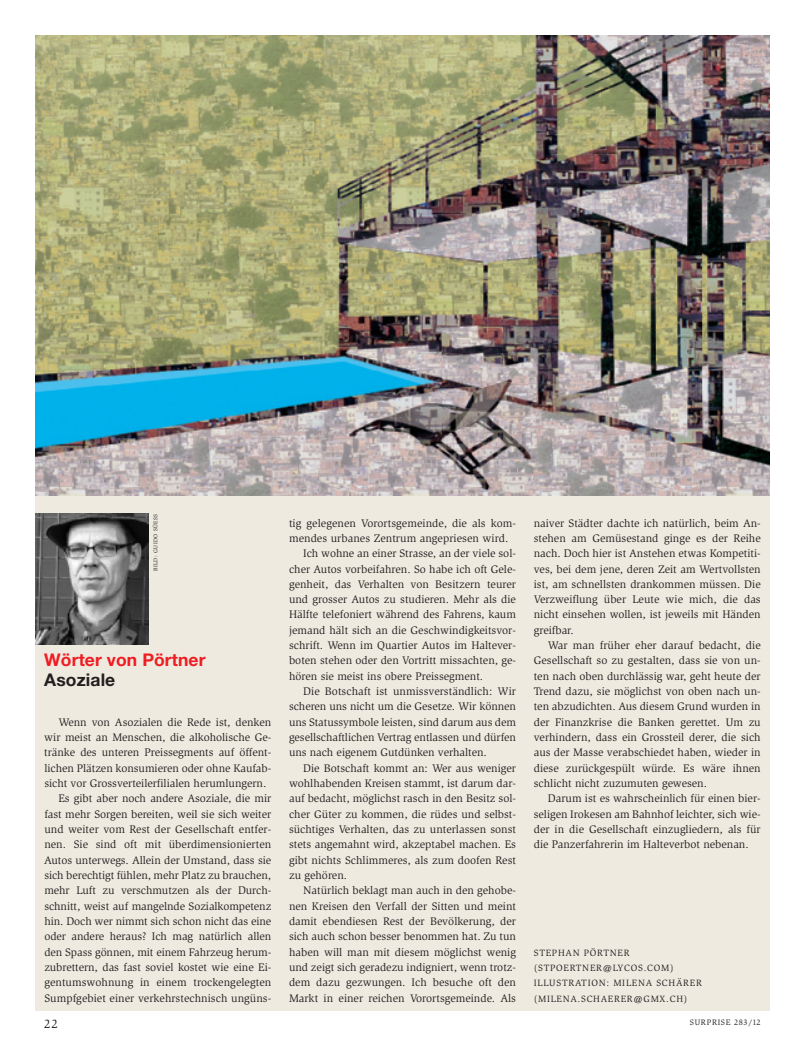
<style>
.page{position:relative;width:798px;height:1053px;background:#fff}
.page>*{position:absolute;margin:0;border:0;box-sizing:border-box;transform-origin:0 0}
.t1{font:700 17.5px "Helvetica Neue LT";letter-spacing:.005em;color:#ee1d23}
.t2{font:700 17.5px "Helvetica Neue LT";letter-spacing:.005em;color:#231f20}
.t3{font:12.5px "Slimbach";color:#231f20}
.t4{font:11.25px/15.2px "Slimbach";color:#231f20;text-align:justify}
.t5{font:9.38px/15.2px "Slimbach";letter-spacing:.08em;color:#231f20}
.t6{font:8.12px "Slimbach";letter-spacing:.08em;color:#231f20}
.t7{font:5.62px "Slimbach";letter-spacing:.08em;color:#231f20}
</style>
<div class="page">
<img style="left:35px;top:35px;width:734px;height:461px">
<div style="left:35px;top:496px;width:734px;height:514px;background:#efeadf"></div>
<img style="left:35px;top:513px;width:114px;height:131px">
<p class="t7" style="left:153px;top:571px;width:59px;rotate:-90deg">BILD: GUIDO SÜESS</p>
<h1 class="t1" style="left:44px;top:653px;width:163px">Wörter von Pörtner</h1>
<h1 class="t2" style="left:44px;top:673px;width:72px">Asoziale</h1>
<p class="t4" style="left:58px;top:715px;width:214px">Wenn von Asozialen die Rede ist, denken</p>
<p class="t4" style="left:44px;top:730px;width:228px">wir meist an Menschen, die alkoholische Ge-</p>
<p class="t4" style="left:44px;top:745px;width:228px">tränke des unteren Preissegments auf öffent-</p>
<p class="t4" style="left:44px;top:761px;width:228px">lichen Plätzen konsumieren oder ohne Kaufab-</p>
<p class="t4" style="left:44px;top:776px;width:223px">sicht vor Grossverteilerfilialen herumlungern.</p>
<p class="t4" style="left:58px;top:791px;width:214px">Es gibt aber noch andere Asoziale, die mir</p>
<p class="t4" style="left:44px;top:807px;width:228px">fast mehr Sorgen bereiten, weil sie sich weiter</p>
<p class="t4" style="left:44px;top:822px;width:228px">und weiter vom Rest der Gesellschaft entfer-</p>
<p class="t4" style="left:44px;top:837px;width:228px">nen. Sie sind oft mit überdimensionierten</p>
<p class="t4" style="left:44px;top:853px;width:228px">Autos unterwegs. Allein der Umstand, dass sie</p>
<p class="t4" style="left:44px;top:868px;width:228px">sich berechtigt fühlen, mehr Platz zu brauchen,</p>
<p class="t4" style="left:44px;top:883px;width:228px">mehr Luft zu verschmutzen als der Durch-</p>
<p class="t4" style="left:44px;top:899px;width:228px">schnitt, weist auf mangelnde Sozialkompetenz</p>
<p class="t4" style="left:44px;top:914px;width:228px">hin. Doch wer nimmt sich schon nicht das eine</p>
<p class="t4" style="left:44px;top:929px;width:228px">oder andere heraus? Ich mag natürlich allen</p>
<p class="t4" style="left:44px;top:944px;width:228px">den Spass gönnen, mit einem Fahrzeug herum-</p>
<p class="t4" style="left:44px;top:960px;width:228px">zubrettern, das fast soviel kostet wie eine Ei-</p>
<p class="t4" style="left:44px;top:975px;width:228px">gentumswohnung in einem trockengelegten</p>
<p class="t4" style="left:44px;top:990px;width:228px">Sumpfgebiet einer verkehrstechnisch ungüns-</p>
<p class="t4" style="left:289px;top:516px;width:228px">tig gelegenen Vorortsgemeinde, die als kom-</p>
<p class="t4" style="left:289px;top:531px;width:221px">mendes urbanes Zentrum angepriesen wird.</p>
<p class="t4" style="left:303px;top:546px;width:214px">Ich wohne an einer Strasse, an der viele sol-</p>
<p class="t4" style="left:289px;top:562px;width:228px">cher Autos vorbeifahren. So habe ich oft Gele-</p>
<p class="t4" style="left:289px;top:577px;width:228px">genheit, das Verhalten von Besitzern teurer</p>
<p class="t4" style="left:289px;top:592px;width:228px">und grosser Autos zu studieren. Mehr als die</p>
<p class="t4" style="left:289px;top:608px;width:228px">Hälfte telefoniert während des Fahrens, kaum</p>
<p class="t4" style="left:289px;top:623px;width:228px">jemand hält sich an die Geschwindigkeitsvor-</p>
<p class="t4" style="left:289px;top:638px;width:228px">schrift. Wenn im Quartier Autos im Haltever-</p>
<p class="t4" style="left:289px;top:654px;width:228px">boten stehen oder den Vortritt missachten, ge-</p>
<p class="t4" style="left:289px;top:669px;width:196px">hören sie meist ins obere Preissegment.</p>
<p class="t4" style="left:303px;top:684px;width:214px">Die Botschaft ist unmissverständlich: Wir</p>
<p class="t4" style="left:289px;top:699px;width:228px">scheren uns nicht um die Gesetze. Wir können</p>
<p class="t4" style="left:289px;top:715px;width:228px">uns Statussymbole leisten, sind darum aus dem</p>
<p class="t4" style="left:289px;top:730px;width:228px">gesellschaftlichen Vertrag entlassen und dürfen</p>
<p class="t4" style="left:289px;top:745px;width:199px">uns nach eigenem Gutdünken verhalten.</p>
<p class="t4" style="left:303px;top:761px;width:214px">Die Botschaft kommt an: Wer aus weniger</p>
<p class="t4" style="left:289px;top:776px;width:228px">wohlhabenden Kreisen stammt, ist darum dar-</p>
<p class="t4" style="left:289px;top:791px;width:228px">auf bedacht, möglichst rasch in den Besitz sol-</p>
<p class="t4" style="left:289px;top:807px;width:228px">cher Güter zu kommen, die rüdes und selbst-</p>
<p class="t4" style="left:289px;top:822px;width:228px">süchtiges Verhalten, das zu unterlassen sonst</p>
<p class="t4" style="left:289px;top:837px;width:228px">stets angemahnt wird, akzeptabel machen. Es</p>
<p class="t4" style="left:289px;top:853px;width:228px">gibt nichts Schlimmeres, als zum doofen Rest</p>
<p class="t4" style="left:289px;top:868px;width:60px">zu gehören.</p>
<p class="t4" style="left:303px;top:883px;width:214px">Natürlich beklagt man auch in den gehobe-</p>
<p class="t4" style="left:289px;top:899px;width:228px">nen Kreisen den Verfall der Sitten und meint</p>
<p class="t4" style="left:289px;top:914px;width:228px">damit ebendiesen Rest der Bevölkerung, der</p>
<p class="t4" style="left:289px;top:929px;width:228px">sich auch schon besser benommen hat. Zu tun</p>
<p class="t4" style="left:289px;top:944px;width:228px">haben will man mit diesem möglichst wenig</p>
<p class="t4" style="left:289px;top:960px;width:228px">und zeigt sich geradezu indigniert, wenn trotz-</p>
<p class="t4" style="left:289px;top:975px;width:228px">dem dazu gezwungen. Ich besuche oft den</p>
<p class="t4" style="left:289px;top:990px;width:228px">Markt in einer reichen Vorortsgemeinde. Als</p>
<p class="t4" style="left:533px;top:516px;width:228px">naiver Städter dachte ich natürlich, beim An&shy;stehen am Gemüsestand ginge es der Reihe nach. Doch hier ist Anstehen etwas Kompetiti&shy;ves, bei dem jene, deren Zeit am Wertvollsten ist, am schnellsten drankommen müssen. Die Verzweiflung über Leute wie mich, die das nicht einsehen wollen, ist jeweils mit Händen greifbar.</p>
<p class="t4" style="left:533px;top:638px;width:228px;text-indent:14px">War man früher eher darauf bedacht, die Gesellschaft so zu gestalten, dass sie von un&shy;ten nach oben durchlässig war, geht heute der Trend dazu, sie möglichst von oben nach un&shy;ten abzudichten. Aus diesem Grund wurden in der Finanzkrise die Banken gerettet. Um zu verhindern, dass ein Grossteil derer, die sich aus der Masse verabschiedet haben, wieder in diese zurückgespült würde. Es wäre ihnen schlicht nicht zuzumuten gewesen.</p>
<p class="t4" style="left:533px;top:791px;width:228px;text-indent:14px">Darum ist es wahrscheinlich für einen bier&shy;seligen Irokesen am Bahnhof leichter, sich wie&shy;der in die Gesellschaft einzugliedern, als für die Panzerfahrerin im Halteverbot nebenan.</p>
<p class="t5" style="left:533px;top:945px;width:169px">STEPHAN PÖRTNER (STPOERTNER@LYCOS.COM)<br>ILLUSTRATION: MILENA SCHÄRER (MILENA.SCHAERER@GMX.CH)</p>
<p class="t3" style="left:44px;top:1019px;width:15px">22</p>
<p class="t6" style="left:689px;top:1019px;width:72px">SURPRISE 283/12</p>
</div>
